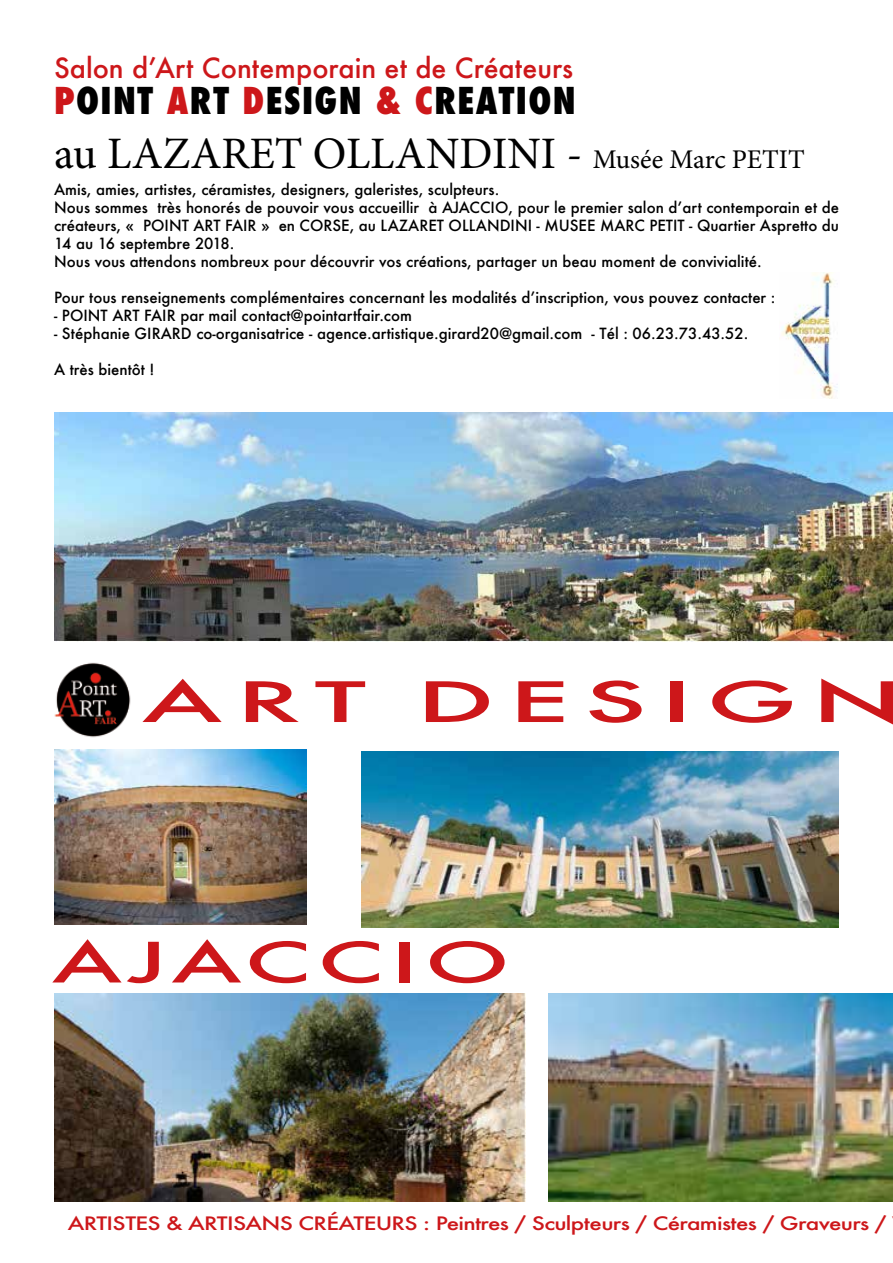
<style>
.page{position:relative;width:893px;height:1263px;background:#fff}
.page>*{position:absolute;margin:0;border:0;box-sizing:border-box;transform-origin:0 0}
.t1{font:500 54px "Futura";letter-spacing:.12em;color:#cd171a;scale:2 1}
.t2{font:500 54px "Futura";letter-spacing:.07em;color:#cd171a;scale:1.75 1}
.t3{font:45px "Minion Pro";color:#000}
.t4{font:800 condensed 36px "Futura";letter-spacing:.04em;color:#000}
.t5{font:500 27px "Futura";color:#cd171a}
.t6{font:500 18px "Futura";letter-spacing:-.03em;color:#cd171a;scale:1.25 1}
.t7{font:500 15px/18px "Futura";color:#000}
.s1{color:#cd171a}
.s2{font-size:27px}
</style>
<div class="page">
<img style="left:54px;top:993px;width:471px;height:208px">
<img style="left:549px;top:993px;width:344px;height:208px">
<img style="left:54px;top:750px;width:253px;height:174px">
<img style="left:361px;top:751px;width:478px;height:177px">
<img style="left:54px;top:412px;width:839px;height:230px">
<img style="left:47px;top:653px;width:92px;height:92px;border-radius:46px">
<img style="left:781px;top:272px;width:57px;height:126px">
<h3 class="t5" style="left:54px;top:49px;width:521px">Salon d’Art Contemporain et de Créateurs</h3>
<h3 class="t4" style="left:54px;top:76px;width:523px"><span class="s1">P</span>OINT <span class="s1">A</span>RT <span class="s1">D</span>ESIGN <span class="s1">&amp; C</span>REATION</h3>
<h2 class="t3" style="left:54px;top:123px;width:752px">au LAZARET OLLANDINI - <span class="s2">Musée Marc PETIT</span></h2>
<p class="t7" style="left:54px;top:180px;width:786px">Amis, amies, artistes, céramistes, designers, galeristes, sculpteurs.<br>Nous sommes très honorés de pouvoir vous accueillir à AJACCIO, pour le premier salon d’art contemporain et de créateurs, « POINT ART FAIR » en CORSE, au LAZARET OLLANDINI - MUSEE MARC PETIT - Quartier Aspretto du 14 au 16 septembre 2018.<br>Nous vous attendons nombreux pour découvrir vos créations, partager un beau moment de convivialité.</p>
<p class="t7" style="left:54px;top:288px;width:723px">Pour tous renseignements complémentaires concernant les modalités d’inscription, vous pouvez contacter :</p>
<p class="t7" style="left:54px;top:306px;width:359px">- POINT ART FAIR par mail contact@pointartfair.com</p>
<p class="t7" style="left:54px;top:324px;width:696px">- Stéphanie GIRARD co-organisatrice - agence.artistique.girard20@gmail.com - Tél : 06.23.73.43.52.</p>
<p class="t7" style="left:54px;top:360px;width:102px">A très bientôt !</p>
<h1 class="t1" style="left:142px;top:665px;width:382px">ART DESIGN</h1>
<h1 class="t2" style="left:52px;top:925px;width:263px">AJACCIO</h1>
<p class="t6" style="left:68px;top:1211px;width:656px">ARTISTES &amp; ARTISANS CRÉATEURS : Peintres / Sculpteurs / Céramistes / Graveurs /</p>
</div>
